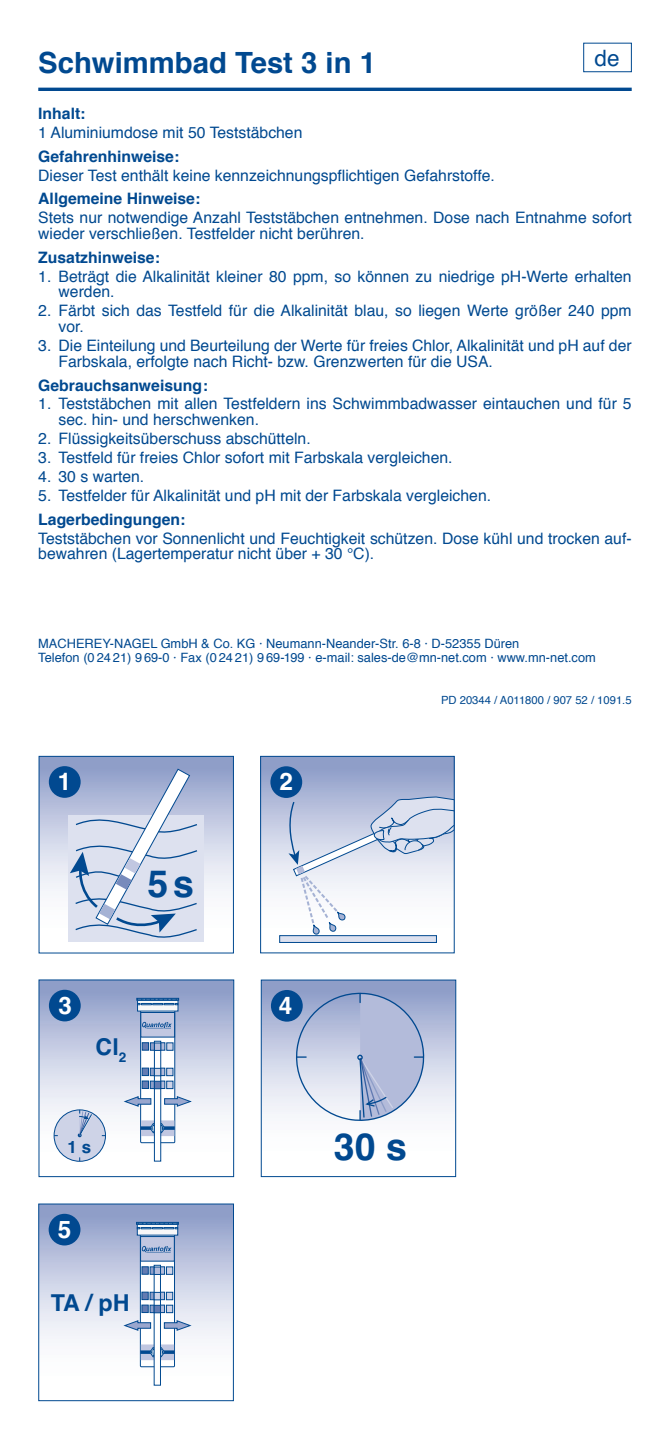
<style>
.page{position:relative;width:670px;height:1429px;background:#fff}
.page>*{position:absolute;margin:0;border:0;box-sizing:border-box;transform-origin:0 0}
.t1{font:700 37.57px "Helvetica";color:#014990}
.t2{font:700 29.25px "Helvetica";color:#014990}
.t3{font:700 24.3px "Helvetica";color:#fff}
.t4{font:700 23.18px "Helvetica";color:#014990}
.t5{font:22.5px "Helvetica";color:#014990}
.t6{font:700 16.88px "Helvetica";color:#014990}
.t7{font:15.75px/15.8px "Helvetica";color:#014990}
.t8{font:700 15.75px "Helvetica";color:#014990}
.t9{font:12.83px/14.8px "Helvetica";color:#014990}
.t10{font:11.25px "Helvetica";color:#014990}
.t11{font:700 6.75px "Helvetica";color:#fff}
</style>
<div class="page">
<hr style="left:38px;top:88px;width:593px;height:3px;background:#014990">
<div style="left:583px;top:43px;width:49px;height:29px;border:1px solid #014990"></div>
<div style="left:39px;top:756px;width:194px;height:197px;background:linear-gradient(to bottom,#95a2cb,#fff)"></div>
<div style="left:39px;top:756px;width:195px;height:197px;border:1px solid #014990"></div>
<div style="left:49px;top:766px;width:32px;height:32px;background:#014990;border-radius:50%"></div>
<div style="left:261px;top:980px;width:195px;height:196px;background:linear-gradient(to bottom,#95a3cc,#fff)"></div>
<div style="left:261px;top:979px;width:195px;height:198px;border:1px solid #014990"></div>
<div style="left:271px;top:990px;width:32px;height:31px;background:#014990;border-radius:50%"></div>
<svg style="left:293px;top:989px;width:134px;height:135px;background:#b7c2dc"></svg>
<div style="left:39px;top:980px;width:195px;height:196px;background:linear-gradient(to bottom,#95a3cc,#fff)"></div>
<div style="left:39px;top:979px;width:195px;height:198px;border:1px solid #014990"></div>
<div style="left:49px;top:990px;width:32px;height:31px;background:#014990;border-radius:50%"></div>
<div style="left:260px;top:756px;width:194px;height:197px;background:linear-gradient(to bottom,#95a2cb,#fff)"></div>
<div style="left:260px;top:756px;width:194px;height:197px;border:1px solid #014990"></div>
<div style="left:270px;top:766px;width:32px;height:32px;background:#014990;border-radius:50%"></div>
<div style="left:279px;top:935px;width:158px;height:8px;background:#dde1ef;border:1px solid #014990"></div>
<svg style="left:288px;top:796px;width:167px;height:138px"></svg>
<div style="left:68px;top:815px;width:136px;height:127px;background:#dde1ef"></div>
<svg style="left:70px;top:768px;width:129px;height:170px"></svg>
<div style="left:54px;top:1110px;width:51px;height:51px;background:#ced3e7;border-radius:50%"></div>
<div style="left:54px;top:1109px;width:52px;height:52px;border:1px solid #014990;border-radius:50%"></div>
<svg style="left:78px;top:1110px;width:15px;height:27px"></svg>
<svg style="left:141px;top:999px;width:34px;height:143px"></svg>
<div style="left:140px;top:999px;width:35px;height:144px;border:1px solid #014990"></div>
<svg style="left:137px;top:1005px;width:41px;height:6px"></svg>
<div style="left:136px;top:998px;width:43px;height:2px;background:#f7f7f8;border:1px solid #014990"></div>
<svg style="left:137px;top:998px;width:41px;height:7px"></svg>
<div style="left:141px;top:1120px;width:33px;height:16px;background:#c1c7e1"></div>
<div style="left:141px;top:1012px;width:34px;height:25px;background:#c1c7e1;border:1px solid #014990"></div>
<div style="left:142px;top:1042px;width:7px;height:8px;background:#637bb2;border:1px solid #014990"></div>
<svg style="left:150px;top:1042px;width:4px;height:8px"></svg>
<svg style="left:166px;top:1042px;width:7px;height:9px"></svg>
<svg style="left:161px;top:1042px;width:4px;height:8px"></svg>
<svg style="left:142px;top:1022px;width:30px;height:7px"></svg>
<svg style="left:140px;top:1126px;width:35px;height:4px"></svg>
<svg style="left:149px;top:1123px;width:16px;height:10px"></svg>
<div style="left:142px;top:1068px;width:7px;height:8px;background:#637bb2;border:1px solid #014990"></div>
<svg style="left:161px;top:1068px;width:4px;height:8px"></svg>
<div style="left:142px;top:1081px;width:7px;height:7px;background:#637bb2;border:1px solid #014990"></div>
<svg style="left:150px;top:1067px;width:4px;height:22px"></svg>
<svg style="left:166px;top:1067px;width:7px;height:22px"></svg>
<svg style="left:161px;top:1081px;width:4px;height:7px"></svg>
<svg style="left:164px;top:1096px;width:27px;height:10px"></svg>
<svg style="left:124px;top:1096px;width:27px;height:10px"></svg>
<div style="left:154px;top:1041px;width:7px;height:120px;background:#fff;border:1px solid #014990"></div>
<div style="left:154px;top:1042px;width:7px;height:8px;background:#b3bbda;border:1px solid #014990"></div>
<div style="left:154px;top:1068px;width:7px;height:8px;background:#ced3e7;border:1px solid #014990"></div>
<div style="left:154px;top:1081px;width:7px;height:8px;background:#637bb2;border:1px solid #014990"></div>
<div style="left:39px;top:1204px;width:194px;height:196px;background:linear-gradient(to bottom,#94a2cb,#fff)"></div>
<div style="left:38px;top:1203px;width:196px;height:198px;border:1px solid #014990"></div>
<div style="left:49px;top:1214px;width:31px;height:31px;background:#014990;border-radius:50%"></div>
<svg style="left:140px;top:1223px;width:34px;height:143px"></svg>
<div style="left:140px;top:1223px;width:35px;height:144px;border:1px solid #014990"></div>
<svg style="left:137px;top:1229px;width:41px;height:6px"></svg>
<div style="left:136px;top:1222px;width:43px;height:2px;background:#f7f7f8;border:1px solid #014990"></div>
<svg style="left:137px;top:1222px;width:41px;height:7px"></svg>
<div style="left:141px;top:1344px;width:33px;height:16px;background:#c1c7e1"></div>
<div style="left:140px;top:1236px;width:34px;height:25px;background:#c1c7e1;border:1px solid #014990"></div>
<svg style="left:142px;top:1266px;width:6px;height:8px"></svg>
<svg style="left:150px;top:1266px;width:4px;height:8px"></svg>
<svg style="left:166px;top:1266px;width:7px;height:9px"></svg>
<div style="left:158px;top:1266px;width:7px;height:8px;background:#b3bbda;border:1px solid #014990"></div>
<svg style="left:141px;top:1246px;width:30px;height:7px"></svg>
<svg style="left:140px;top:1350px;width:34px;height:4px"></svg>
<svg style="left:149px;top:1347px;width:16px;height:10px"></svg>
<svg style="left:142px;top:1292px;width:6px;height:8px"></svg>
<div style="left:158px;top:1292px;width:7px;height:8px;background:#b3bbda;border:1px solid #014990"></div>
<svg style="left:142px;top:1305px;width:6px;height:7px"></svg>
<svg style="left:150px;top:1291px;width:4px;height:22px"></svg>
<svg style="left:166px;top:1291px;width:7px;height:22px"></svg>
<div style="left:158px;top:1305px;width:7px;height:7px;background:#b3bbda;border:1px solid #014990"></div>
<svg style="left:164px;top:1320px;width:27px;height:10px"></svg>
<svg style="left:124px;top:1320px;width:27px;height:10px"></svg>
<div style="left:154px;top:1265px;width:7px;height:120px;background:#fff;border:1px solid #014990"></div>
<div style="left:154px;top:1266px;width:7px;height:8px;background:#b3bbda;border:1px solid #014990"></div>
<div style="left:154px;top:1292px;width:7px;height:8px;background:#ced3e7;border:1px solid #014990"></div>
<div style="left:154px;top:1305px;width:7px;height:8px;background:#637bb2;border:1px solid #014990"></div>
<h2 class="t2" style="left:38px;top:39px;width:339px">Schwimmbad Test 3 in 1</h2>
<h3 class="t5" style="left:594px;top:40px;width:27px">de</h3>
<p class="t8" style="left:38px;top:101px;width:49px">Inhalt:</p>
<p class="t7" style="left:38px;top:125px;width:266px">1 Aluminiumdose mit 50 Teststäbchen</p>
<p class="t8" style="left:38px;top:143px;width:142px">Gefahrenhinweise:</p>
<p class="t7" style="left:38px;top:168px;width:458px">Dieser Test enthält keine kennzeichnungspflichtigen Gefahrstoffe.</p>
<p class="t8" style="left:38px;top:186px;width:163px">Allgemeine Hinweise:</p>
<p class="t7" style="left:38px;top:210px;width:595px">Stets nur notwendige Anzahl Teststäbchen entnehmen. Dose nach Entnahme sofort wieder verschließen. Testfelder nicht berühren.</p>
<p class="t8" style="left:38px;top:244px;width:123px">Zusatzhinweise:</p>
<p class="t7" style="left:59px;top:269px;width:574px;text-indent:-20px">1. Beträgt die Alkalinität kleiner 80 ppm, so können zu niedrige pH-Werte erhalten werden.</p>
<p class="t7" style="left:59px;top:303px;width:574px;text-indent:-20px">2. Färbt sich das Testfeld für die Alkalinität blau, so liegen Werte größer 240 ppm vor.</p>
<p class="t7" style="left:59px;top:338px;width:574px;text-indent:-20px">3. Die Einteilung und Beurteilung der Werte für freies Chlor, Alkalinität und pH auf der<br>Farbskala, erfolgte nach Richt- bzw. Grenzwerten für die USA.</p>
<p class="t8" style="left:38px;top:372px;width:171px">Gebrauchsanweisung:</p>
<p class="t7" style="left:59px;top:396px;width:574px;text-indent:-20px">1. Teststäbchen mit allen Testfeldern ins Schwimmbadwasser eintauchen und für 5 sec. hin- und herschwenken.</p>
<p class="t7" style="left:38px;top:431px;width:274px">2. Flüssigkeitsüberschuss abschütteln.</p>
<p class="t7" style="left:38px;top:450px;width:416px">3. Testfeld für freies Chlor sofort mit Farbskala vergleichen.</p>
<p class="t7" style="left:38px;top:469px;width:108px">4. 30 s warten.</p>
<p class="t7" style="left:38px;top:488px;width:454px">5. Testfelder für Alkalinität und pH mit der Farbskala vergleichen.</p>
<p class="t8" style="left:38px;top:506px;width:149px">Lagerbedingungen:</p>
<p class="t7" style="left:38px;top:531px;width:595px">Teststäbchen vor Sonnenlicht und Feuchtigkeit schützen. Dose kühl und trocken auf&shy;bewahren (Lagertemperatur nicht über + 30 °C).</p>
<p class="t9" style="left:38px;top:636px;width:559px">MACHEREY-NAGEL GmbH &amp; Co. KG · Neumann-Neander-Str. 6-8 · D-52355 Düren<br>Telefon (0 24 21) 9 69-0 · Fax (0 24 21) 9 69-199 · e-mail: sales-de@mn-net.com · www.mn-net.com</p>
<p class="t10" style="left:441px;top:691px;width:192px">PD 20344 / A011800 / 907 52 / 1091.5</p>
<h3 class="t3" style="left:58px;top:762px;width:15px">1</h3>
<h1 class="t1" style="left:148px;top:853px;width:48px">5s</h1>
<h3 class="t3" style="left:58px;top:985px;width:15px">3</h3>
<h3 class="t4" style="left:96px;top:1028px;width:32px">Cl<sub>2</sub></h3>
<p class="t6" style="left:68px;top:1133px;width:25px">1 s</p>
<p class="t11" style="left:152px;top:1122px;width:11px">MN</p>
<h3 class="t3" style="left:58px;top:1210px;width:15px">5</h3>
<h3 class="t4" style="left:51px;top:1284px;width:80px">TA / pH</h3>
<p class="t11" style="left:152px;top:1346px;width:11px">MN</p>
<h3 class="t3" style="left:279px;top:762px;width:15px">2</h3>
<h3 class="t3" style="left:279px;top:986px;width:15px">4</h3>
<h1 class="t1" style="left:334px;top:1116px;width:75px">30 s</h1>
</div>
